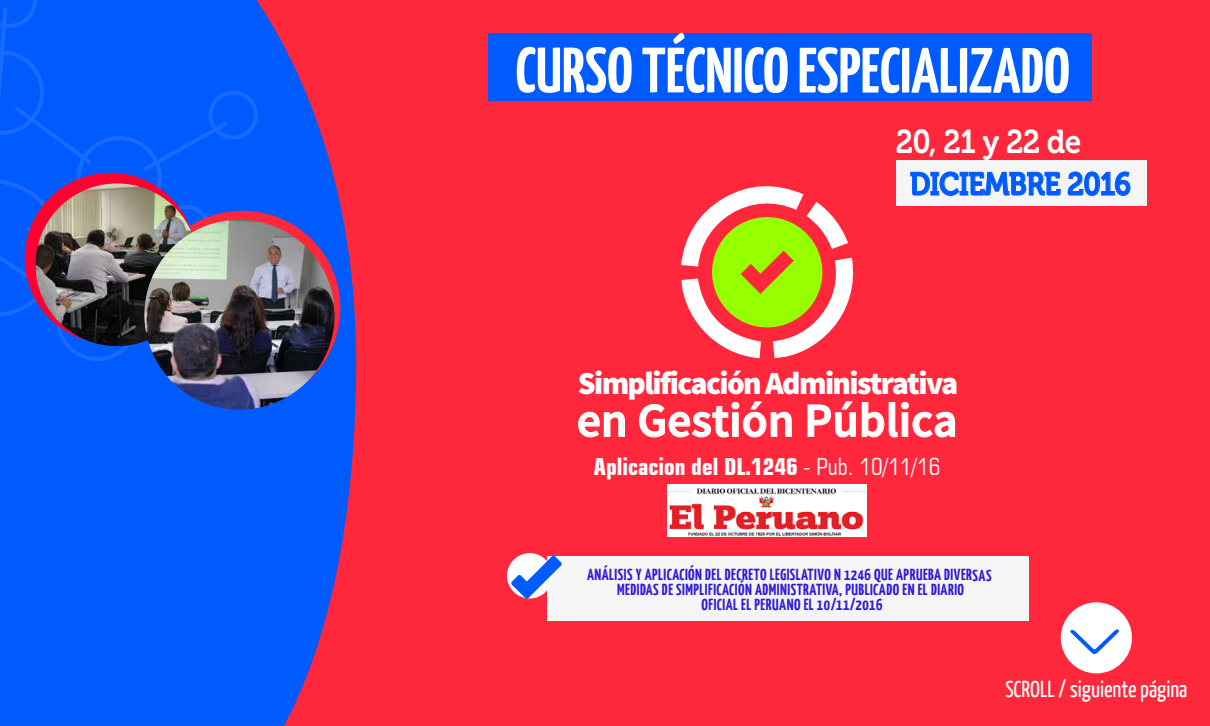
<style>
.page{position:relative;width:1210px;height:726px;background:#fff}
.page>*{position:absolute;margin:0;border:0;box-sizing:border-box;transform-origin:0 0}
.t1{font:700 63.8px "Yanone Kaffeesatz";color:#fff}
.t2{font:600 47.7px "Source Sans Pro";color:#fff}
.t3{font:33.1px "Museo 700";letter-spacing:-.025em;color:#fff;scale:.9 1}
.t4{font:900 32px "Source Sans Pro";letter-spacing:-.05em;color:#fff}
.t5{font:32px "Museo 700";letter-spacing:-.02em;color:#005bff;scale:.9 1}
.t6{font:700 condensed 23.5px "Square 721 BT";color:#fff}
.t7{font:23.1px "Yanone Kaffeesatz";color:#fff}
.t8{font:700 16px/15px "Yanone Kaffeesatz";letter-spacing:.03em;color:#2f18d6;text-align:center}
.s1{font-weight:400}
</style>
<div class="page">
<div style="left:0;top:0;width:1209px;height:725px;background:#ff273c"></div>
<svg style="left:0;top:2px;width:357px;height:723px;background:#2453e3"></svg>
<div style="left:488px;top:34px;width:603px;height:67px;background:#005bff"></div>
<svg style="left:258px;top:206px;width:87px;height:204px;background:#1656ee"></svg>
<svg style="left:0;top:0;width:258px;height:361px;background:#075afa"></svg>
<img style="left:32px;top:183px;width:165px;height:167px">
<img style="left:140px;top:220px;width:199px;height:194px">
<div style="left:547px;top:555px;width:481px;height:65px;background:#f5f5f5"></div>
<svg style="left:507px;top:553px;width:45px;height:45px"></svg>
<svg style="left:511px;top:555px;width:50px;height:43px"></svg>
<div style="left:1060px;top:602px;width:71px;height:71px;background:#fff;border-radius:50%"></div>
<svg style="left:1070px;top:629px;width:48px;height:26px"></svg>
<div style="left:896px;top:160px;width:251px;height:46px;background:#f5f5f5"></div>
<svg style="left:910px;top:171px;width:150px;height:25px"></svg>
<svg style="left:1067px;top:171px;width:63px;height:25px"></svg>
<svg style="left:681px;top:186px;width:173px;height:172px"></svg>
<svg style="left:578px;top:411px;width:47px;height:27px"></svg>
<svg style="left:639px;top:401px;width:153px;height:37px"></svg>
<svg style="left:807px;top:401px;width:148px;height:37px"></svg>
<img style="left:667px;top:484px;width:199px;height:52px">
<h1 class="t1" style="left:515px;top:31px;width:556px">CURSO TÉCNICO ESPECIALIZADO</h1>
<h3 class="t3" style="left:895px;top:123px;width:208px">20, 21 y 22 de</h3>
<h3 class="t5" style="left:909px;top:166px;width:247px">DICIEMBRE 2016</h3>
<h3 class="t4" style="left:577px;top:362px;width:382px">Simplificación Administrativa</h3>
<h2 class="t2" style="left:576px;top:390px;width:382px">en Gestión Pública</h2>
<h3 class="t6" style="left:594px;top:452px;width:348px">Aplicacion del DL.1246 <span class="s1">- Pub. 10/11/16</span></h3>
<p class="t8" style="left:587px;top:567px;width:406px">ANÁLISIS Y APLICACIÓN DEL DECRETO LEGISLATIVO N 1246 QUE APRUEBA DIVERSAS<br>MEDIDAS DE SIMPLIFICACIÓN ADMINISTRATIVA, PUBLICADO EN EL DIARIO<br>OFICIAL EL PERUANO EL 10/11/2016</p>
<h3 class="t7" style="left:1005px;top:674px;width:183px">SCROLL / siguiente página</h3>
</div>
